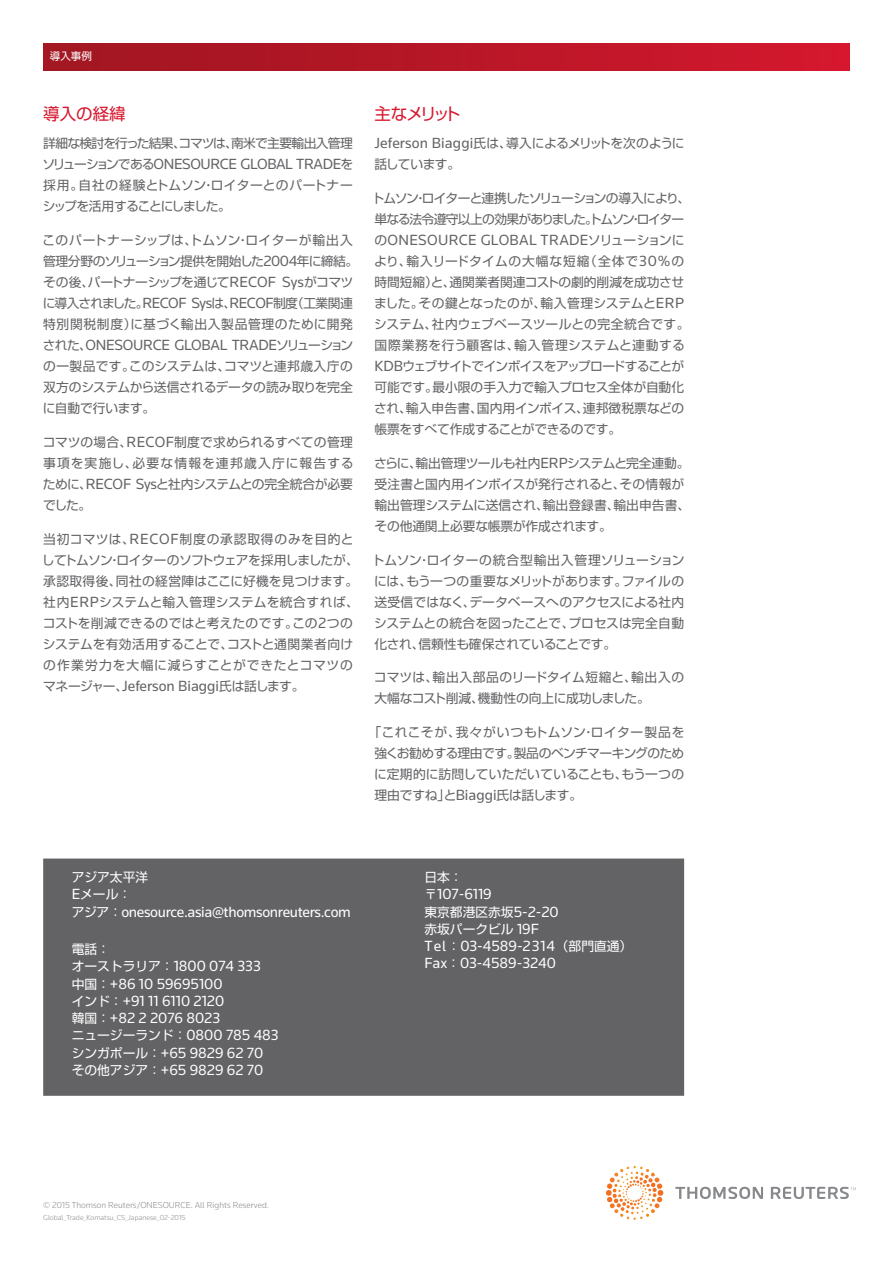
<style>
.page{position:relative;width:893px;height:1263px;background:#fff}
.page>*{position:absolute;margin:0;border:0;box-sizing:border-box;transform-origin:0 0}
.小見出し{font:16.5px "Shin Go Pro";letter-spacing:-.01em;color:#d7172d}
.Body_Text{font:15.3px "Knowledge";color:#fff}
.本文{font:15.3px "Knowledge";letter-spacing:-.015em;color:#636366}
.Body_Text-2{font:15.3px "Knowledge";letter-spacing:-.02em;color:#fff}
.本文-2{font:15.3px "Knowledge";letter-spacing:.02em;color:#636366}
.Body_Text-3{font:15.3px "Knowledge";letter-spacing:.06em;color:#fff}
.本文-3{font:12.75px/21px "Shin Go Pro";letter-spacing:-.01em;color:#636366}
.本文-4{font:12.75px/21px "Shin Go Pro";letter-spacing:.02em;color:#636366}
.本文-5{font:12.75px/21px "Shin Go Pro";letter-spacing:-.03em;color:#636366}
.本文-6{font:12.75px/21px "Shin Go Pro";letter-spacing:-.08em;color:#636366}
.Body_Text-4{font:12.75px "Shin Go Pro";color:#fff}
.本文-7{font:12.75px/21px "Shin Go Pro";letter-spacing:-.045em;color:#636366}
.本文-8{font:12.75px "Shin Go Pro";letter-spacing:-.055em;color:#636366}
.Study_Name{font:10.5px "Shin Go Pro";color:#fff}
.Legal_Text{font:300 9px "Knowledge";color:#86888b}
.Legal_Text-2{font:300 7.5px "Knowledge";color:#86888b}
.s1{font-family:"Shin Go Pro";font-size:12.75px}
.s2{font-family:"Knowledge";font-size:15.3px}
</style>
<div class="page">
<div style="left:43px;top:858px;width:641px;height:238px;background:#636366;border:2px solid #636366"></div>
<div style="left:43px;top:43px;width:807px;height:28px;background:linear-gradient(to right,#9f1721,#d3172d)"></div>
<svg style="left:606px;top:1166px;width:57px;height:51px"></svg>
<svg style="left:675px;top:1187px;width:181px;height:12px"></svg>
<p class="Study_Name" style="left:50px;top:48px;width:43px">導入事例</p>
<p class="小見出し" style="left:43px;top:101px;width:84px">導入の経緯</p>
<p class="本文-8" style="left:43px;top:133px;width:311px">詳細な検討を行った結果、コマツは、南米で主要輸出入管理</p>
<p class="本文" style="left:42px;top:155px;width:312px"><span class="s1">ソリューションである</span>ONESOURCE GLOBAL TRADE<span class="s1">を</span></p>
<p class="本文-3" style="left:43px;top:173px;width:312px">採用。自社の経験とトムソン・ロイターとのパートナーシップを活用することにしました。</p>
<p class="本文-5" style="left:43px;top:228px;width:317px">このパートナーシップは、トムソン・ロイターが輸出入管理分野のソリューション提供を開始した<span class="s2">2004</span>年に締結。その後、パートナーシップを通じて<span class="s2">RECOF Sys</span>がコマツに導入されました。<span class="s2">RECOF Sys</span>は、<span class="s2">RECOF</span>制度（工業関連特別関税制度）に基づく輸出入製品管理のために開発</p>
<p class="本文" style="left:43px;top:335px;width:312px"><span class="s1">された、</span>ONESOURCE GLOBAL TRADE<span class="s1">ソリューション</span></p>
<p class="本文-3" style="left:43px;top:354px;width:312px;text-align:justify">の一製品です。このシステムは、コマツと連邦歳入庁の双方のシステムから送信されるデータの読み取りを完全に自動で行います。</p>
<p class="本文-3" style="left:43px;top:430px;width:312px;text-align:justify">コマツの場合、<span class="s2">RECOF</span>制度で求められるすべての管理事項を実施し、必要な情報を連邦歳入庁に報告するために、<span class="s2">RECOF Sys</span>と社内システムとの完全統合が必要でした。</p>
<p class="本文-4" style="left:42px;top:527px;width:319px">当初コマツは、<span class="s2">RECOF</span>制度の承認取得のみを目的としてトムソン・ロイターのソフトウェアを採用しましたが、承認取得後、同社の経営陣はここに好機を見つけます。社内<span class="s2">ERP</span>システムと輸入管理システムを統合すれば、コストを削減できるのではと考えたのです。この<span class="s2">2</span>つのシステムを有効活用することで、コストと通関業者向けの作業労力を大幅に減らすことができたとコマツのマネージャー、<span class="s2">Jeferson Biaggi</span>氏は話します。</p>
<p class="小見出し" style="left:374px;top:101px;width:88px">主なメリット</p>
<p class="本文-7" style="left:374px;top:131px;width:312px"><span class="s2">Jeferson Biaggi</span>氏は、導入によるメリットを次のように話しています。</p>
<p class="本文-6" style="left:372px;top:186px;width:320px">トムソン・ロイターと連携したソリューションの導入により、単なる法令遵守以上の効果がありました。トムソン・ロイター</p>
<p class="本文-2" style="left:374px;top:230px;width:312px"><span class="s1">の</span>ONESOURCE GLOBAL TRADE<span class="s1">ソリューションに</span></p>
<p class="本文-3" style="left:374px;top:249px;width:317px">より、輸入リードタイムの大幅な短縮（全体で<span class="s2">30%</span>の時間短縮）と、通関業者関連コストの劇的削減を成功させました。その鍵となったのが、輸入管理システムと<span class="s2">ERP</span>システム、社内ウェブベースツールとの完全統合です。国際業務を行う顧客は、輸入管理システムと連動する<br><span class="s2">KDB</span>ウェブサイトでインボイスをアップロードすることが可能です。最小限の手入力で輸入プロセス全体が自動化され、輸入申告書、国内用インボイス、連邦徴税票などの帳票をすべて作成することができるのです。</p>
<p class="本文-3" style="left:374px;top:451px;width:318px">さらに、輸出管理ツールも社内<span class="s2">ERP</span>システムと完全連動。受注書と国内用インボイスが発行されると、その情報が輸出管理システムに送信され、輸出登録書、輸出申告書、その他通関上必要な帳票が作成されます。</p>
<p class="本文-3" style="left:372px;top:548px;width:314px;text-align:justify">トムソン・ロイターの統合型輸出入管理ソリューションには、もう一つの重要なメリットがあります。ファイルの送受信ではなく、データベースへのアクセスによる社内システムとの統合を図ったことで、プロセスは完全自動化され、信頼性も確保されていることです。</p>
<p class="本文-3" style="left:374px;top:665px;width:312px">コマツは、輸出入部品のリードタイム短縮と、輸出入の大幅なコスト削減、機動性の向上に成功しました。</p>
<p class="本文-3" style="left:374px;top:720px;width:312px;text-align:justify;text-indent:-5px">「これこそが、我々がいつもトムソン・ロイター製品を強くお勧めする理由です。製品のベンチマーキングのために定期的に訪問していただいていることも、もう一つの理由ですね」と<span class="s2">Biaggi</span>氏は話します。</p>
<p class="Body_Text-4" style="left:72px;top:867px;width:78px">アジア太平洋</p>
<p class="Body_Text-4" style="left:72px;top:884px;width:61px"><span class="s2">E</span>メール：</p>
<p class="Body_Text-2" style="left:72px;top:902px;width:281px"><span class="s1">アジア：</span>onesource.asia@thomsonreuters.com</p>
<p class="Body_Text-4" style="left:72px;top:939px;width:40px">電話：</p>
<p class="Body_Text" style="left:72px;top:957px;width:191px"><span class="s1">オーストラリア：</span>1800 074 333</p>
<p class="Body_Text" style="left:72px;top:974px;width:152px"><span class="s1">中国：</span>+86 10 59695100</p>
<p class="Body_Text" style="left:72px;top:991px;width:154px"><span class="s1">インド：</span>+91 11 6110 2120</p>
<p class="Body_Text" style="left:72px;top:1008px;width:150px"><span class="s1">韓国：</span>+82 2 2076 8023</p>
<p class="Body_Text" style="left:72px;top:1026px;width:208px"><span class="s1">ニュージーランド：</span>0800 785 483</p>
<p class="Body_Text" style="left:72px;top:1043px;width:193px"><span class="s1">シンガポール：</span>+65 9829 62 70</p>
<p class="Body_Text" style="left:72px;top:1060px;width:193px"><span class="s1">その他アジア：</span>+65 9829 62 70</p>
<p class="Body_Text-4" style="left:424px;top:867px;width:40px">日本：</p>
<p class="Body_Text" style="left:424px;top:885px;width:69px"><span class="s1">〒</span>107-6119</p>
<p class="Body_Text-4" style="left:424px;top:901px;width:136px">東京都港区赤坂<span class="s2">5-2-20</span></p>
<p class="Body_Text-4" style="left:424px;top:918px;width:116px">赤坂パークビル <span class="s2">19F</span></p>
<p class="Body_Text-3" style="left:424px;top:936px;width:209px">Tel<span class="s1">：</span>03-4589-2314<span class="s1">（部門直通）</span></p>
<p class="Body_Text" style="left:424px;top:954px;width:133px">Fax<span class="s1">：</span>03-4589-3240</p>
<p class="Legal_Text" style="left:43px;top:1199px;width:227px">© 2015 Thomson Reuters/ONESOURCE. All Rights Reserved.</p>
<p class="Legal_Text-2" style="left:43px;top:1213px;width:144px">Global_Trade_Komatsu_CS_Japanese_02-2015</p>
</div>
